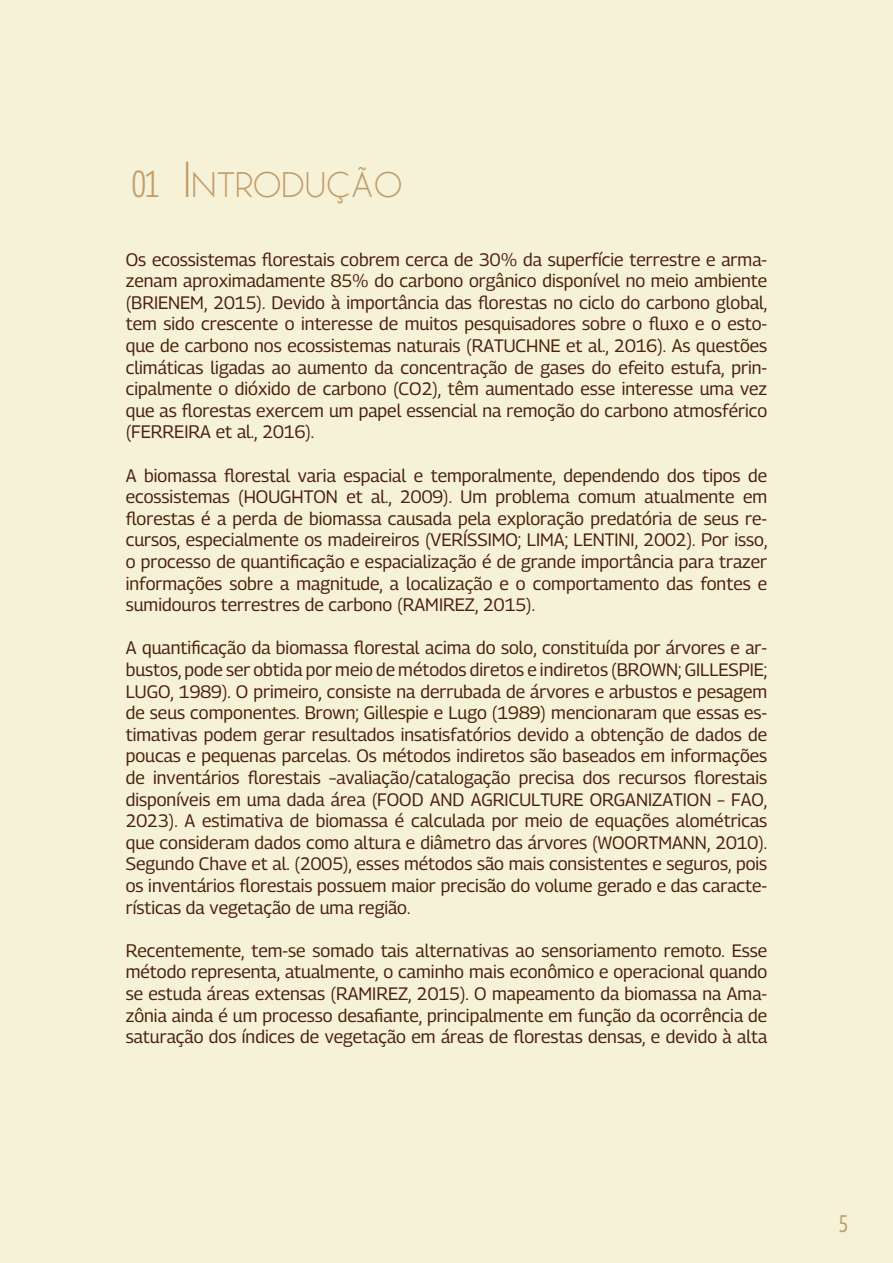
<style>
.page{position:relative;width:893px;height:1263px;background:#f6f2d7}
.page>*{position:absolute;margin:0;border:0;box-sizing:border-box;transform-origin:0 0}
.t1{font:34.65px "MB Picture House One W01";color:#c39c67}
.t2{font:24px "Georama Condensed";color:#c39c67}
.t3{font:100 extra-condensed 18px/21.6px "Georama Roman";color:#4b200c;text-align:justify}
.s1{font-family:"Georama Condensed";font-weight:300;font-size:37.5px}
.s2{font-size:49.5px}
</style>
<div class="page">
<h1 class="t1" style="left:132px;top:167px;width:274px"><span class="s1">01</span> <span class="s2">I</span>NTRODUÇÃO</h1>
<p class="t3" style="left:126px;top:248px;width:643px">Os ecossistemas florestais cobrem cerca de 30% da superfície terrestre e arma&shy;zenam aproximadamente 85% do carbono orgânico disponível no meio ambiente (BRIENEM, 2015). Devido à importância das florestas no ciclo do carbono global, tem sido crescente o interesse de muitos pesquisadores sobre o fluxo e o esto&shy;que de carbono nos ecossistemas naturais (RATUCHNE et al., 2016). As questões climáticas ligadas ao aumento da concentração de gases do efeito estufa, prin&shy;cipalmente o dióxido de carbono (CO2), têm aumentado esse interesse uma vez que as florestas exercem um papel essencial na remoção do carbono atmosférico (FERREIRA et al., 2016).</p>
<p class="t3" style="left:126px;top:464px;width:643px">A biomassa florestal varia espacial e temporalmente, dependendo dos tipos de ecossistemas (HOUGHTON et al., 2009). Um problema comum atualmente em florestas é a perda de biomassa causada pela exploração predatória de seus re&shy;cursos, especialmente os madeireiros (VERÍSSIMO; LIMA; LENTINI, 2002). Por isso, o processo de quantificação e espacialização é de grande importância para trazer informações sobre a magnitude, a localização e o comportamento das fontes e sumidouros terrestres de carbono (RAMIREZ, 2015).</p>
<p class="t3" style="left:126px;top:637px;width:643px">A quantificação da biomassa florestal acima do solo, constituída por árvores e ar&shy;bustos, pode ser obtida por meio de métodos diretos e indiretos (BROWN; GILLESPIE; LUGO, 1989). O primeiro, consiste na derrubada de árvores e arbustos e pesagem de seus componentes. Brown; Gillespie e Lugo (1989) mencionaram que essas es&shy;timativas podem gerar resultados insatisfatórios devido a obtenção de dados de poucas e pequenas parcelas. Os métodos indiretos são baseados em informações de inventários florestais –avaliação/catalogação precisa dos recursos florestais disponíveis em uma dada área (FOOD AND AGRICULTURE ORGANIZATION – FAO, 2023). A estimativa de biomassa é calculada por meio de equações alométricas que consideram dados como altura e diâmetro das árvores (WOORTMANN, 2010).<br>Segundo Chave et al. (2005), esses métodos são mais consistentes e seguros, pois os inventários florestais possuem maior precisão do volume gerado e das caracte&shy;rísticas da vegetação de uma região.</p>
<p class="t3" style="left:126px;top:939px;width:643px">Recentemente, tem-se somado tais alternativas ao sensoriamento remoto. Esse método representa, atualmente, o caminho mais econômico e operacional quando se estuda áreas extensas (RAMIREZ, 2015). O mapeamento da biomassa na Ama&shy;zônia ainda é um processo desafiante, principalmente em função da ocorrência de saturação dos índices de vegetação em áreas de florestas densas, e devido à alta</p>
<h2 class="t2" style="left:839px;top:1205px;width:11px">5</h2>
</div>
